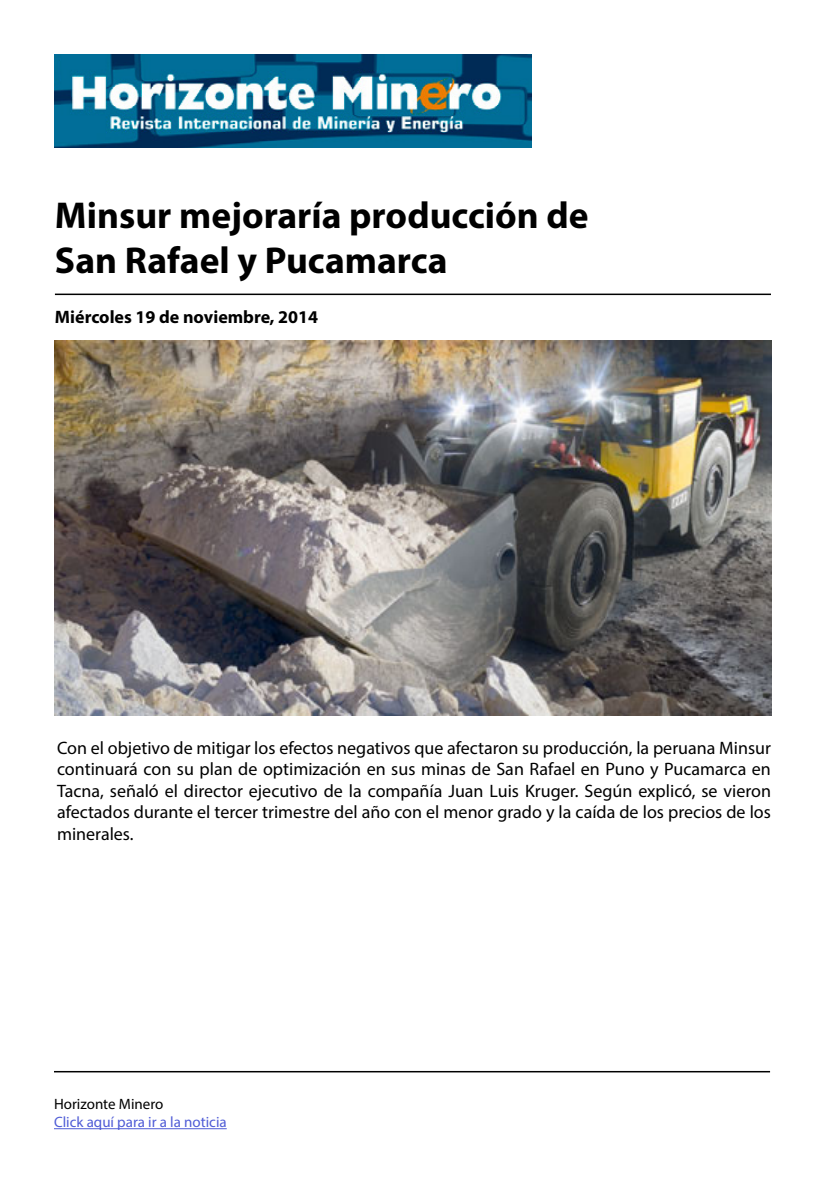
<style>
.page{position:relative;width:825px;height:1191px;background:#fff}
.page>*{position:absolute;margin:0;border:0;box-sizing:border-box;transform-origin:0 0}
.t1{font:700 37.5px/45px "Myriad Pro";color:#000}
.t2{font:18px/21.6px "Myriad Pro";color:#000;text-align:justify}
.t3{font:700 18px "Myriad Pro";color:#000}
.t4{font:15px "Myriad Pro";color:#4f5cd6}
.t5{font:15px "Myriad Pro";color:#000}
</style>
<div class="page">
<hr style="left:55px;top:293px;width:716px;height:2px;background:#000">
<hr style="left:54px;top:1071px;width:716px;height:1px;background:#000">
<hr style="left:54px;top:1128px;width:173px;height:1px;background:#4f5cd6">
<img style="left:55px;top:340px;width:717px;height:375px">
<img style="left:54px;top:54px;width:477px;height:94px">
<h1 class="t1" style="left:55px;top:192px;width:535px">Minsur mejoraría producción de<br>San Rafael y Pucamarca</h1>
<p class="t3" style="left:55px;top:305px;width:265px">Miércoles 19 de noviembre, 2014</p>
<p class="t2" style="left:57px;top:736px;width:716px">Con el objetivo de mitigar los efectos negativos que afectaron su producción, la peruana Minsur continuará con su plan de optimización en sus minas de San Rafael en Puno y Pucamarca en Tacna, señaló el director ejecutivo de la compañía Juan Luis Kruger. Según explicó, se vieron afectados durante el tercer trimestre del año con el menor grado y la caída de los precios de los minerales.</p>
<p class="t5" style="left:54px;top:1095px;width:111px">Horizonte Minero</p>
<p class="t4" style="left:54px;top:1113px;width:174px">Click aquí para ir a la noticia</p>
</div>
